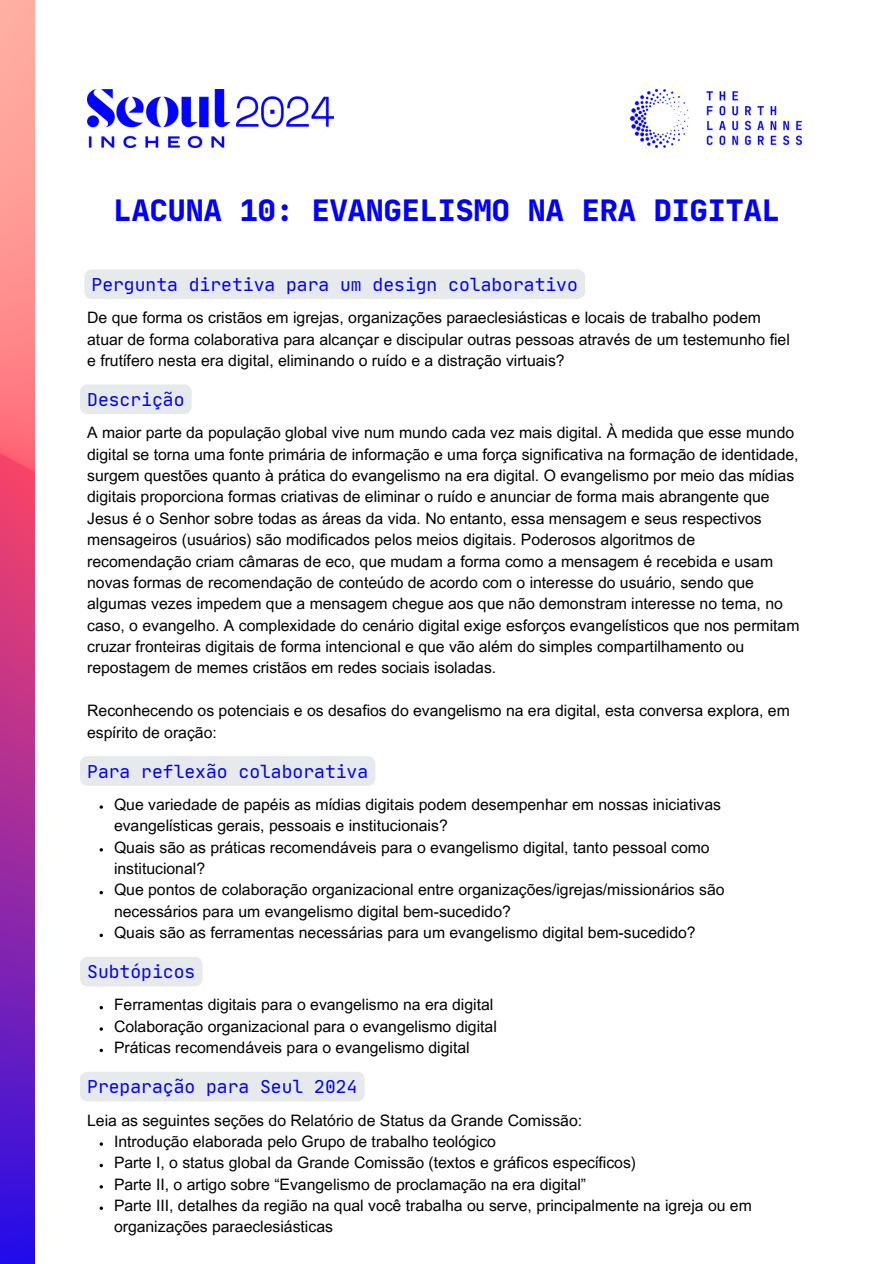
<style>
.page{position:relative;width:894px;height:1264px;background:#fff}
.page>*{position:absolute;margin:0;border:0;box-sizing:border-box;transform-origin:0 0}
.t1{font:800 expanded 30px "Jet Brains Mono";color:#00f}
.t2{font:18px "Jet Brains Mono";color:#00f}
.t3{font:15.75px/21.3px "Arial MT Pro";color:#000}
</style>
<div class="page">
<img style="left:0;top:0;width:34px;height:1263px">
<img style="left:87px;top:89px;width:247px;height:59px">
<img style="left:630px;top:89px;width:171px;height:59px">
<div style="left:84px;top:269px;width:501px;height:30px;background:#e6eaec"></div>
<div style="left:80px;top:384px;width:112px;height:30px;background:#e6eaec;border-radius:7px"></div>
<div style="left:80px;top:756px;width:295px;height:29px;background:#e6eaec;border-radius:7px"></div>
<div style="left:80px;top:956px;width:122px;height:30px;background:#e6eaec;border-radius:7px"></div>
<div style="left:80px;top:1071px;width:284px;height:30px;background:#e6eaec;border-radius:7px"></div>
<h1 class="t1" style="left:114px;top:191px;width:667px">LACUNA 10: EVANGELISMO NA ERA DIGITAL</h1>
<h2 class="t2" style="left:91px;top:273px;width:488px">Pergunta diretiva para um design colaborativo</h2>
<p class="t3" style="left:87px;top:309px;width:704px">De que forma os cristãos em igrejas, organizações paraeclesiásticas e locais de trabalho podem atuar de forma colaborativa para alcançar e discipular outras pessoas através de um testemunho fiel e frutífero nesta era digital, eliminando o ruído e a distração virtuais?</p>
<p class="t2" style="left:87px;top:388px;width:99px">Descrição</p>
<h2 class="t3" style="left:87px;top:424px;width:713px">A maior parte da população global vive num mundo cada vez mais digital. À medida que esse mundo digital se torna uma fonte primária de informação e uma força significativa na formação de identidade, surgem questões quanto à prática do evangelismo na era digital. O evangelismo por meio das mídias digitais proporciona formas criativas de eliminar o ruído e anunciar de forma mais abrangente que Jesus é o Senhor sobre todas as áreas da vida. No entanto, essa mensagem e seus respectivos mensageiros (usuários) são modificados pelos meios digitais. Poderosos algoritmos de recomendação criam câmaras de eco, que mudam a forma como a mensagem é recebida e usam novas formas de recomendação de conteúdo de acordo com o interesse do usuário, sendo que algumas vezes impedem que a mensagem chegue aos que não demonstram interesse no tema, no caso, o evangelho. A complexidade do cenário digital exige esforços evangelísticos que nos permitam cruzar fronteiras digitais de forma intencional e que vão além do simples compartilhamento ou repostagem de memes cristãos em redes sociais isoladas.</h2>
<p class="t3" style="left:87px;top:702px;width:704px">Reconhecendo os potenciais e os desafios do evangelismo na era digital, esta conversa explora, em espírito de oração:</p>
<p class="t2" style="left:87px;top:760px;width:282px">Para reflexão colaborativa</p>
<h2 class="t3" style="left:114px;top:795px;width:608px">Que variedade de papéis as mídias digitais podem desempenhar em nossas iniciativas evangelísticas gerais, pessoais e institucionais?</h2>
<p class="t3" style="left:114px;top:838px;width:597px">Quais são as práticas recomendáveis para o evangelismo digital, tanto pessoal como institucional?</p>
<p class="t3" style="left:114px;top:881px;width:612px">Que pontos de colaboração organizacional entre organizações/igrejas/missionários são necessários para um evangelismo digital bem-sucedido?</p>
<p class="t3" style="left:114px;top:924px;width:583px">Quais são as ferramentas necessárias para um evangelismo digital bem-sucedido?</p>
<p class="t2" style="left:87px;top:960px;width:110px">Subtópicos</p>
<h2 class="t3" style="left:114px;top:996px;width:381px">Ferramentas digitais para o evangelismo na era digital</h2>
<p class="t3" style="left:114px;top:1017px;width:384px">Colaboração organizacional para o evangelismo digital</p>
<p class="t3" style="left:114px;top:1039px;width:357px">Práticas recomendáveis para o evangelismo digital</p>
<p class="t2" style="left:87px;top:1075px;width:272px">Preparação para Seul 2024</p>
<h2 class="t3" style="left:87px;top:1111px;width:496px">Leia as seguintes seções do Relatório de Status da Grande Comissão:</h2>
<p class="t3" style="left:114px;top:1132px;width:383px">Introdução elaborada pelo Grupo de trabalho teológico</p>
<p class="t3" style="left:114px;top:1154px;width:523px">Parte I, o status global da Grande Comissão (textos e gráficos específicos)</p>
<p class="t3" style="left:114px;top:1175px;width:473px">Parte II, o artigo sobre “Evangelismo de proclamação na era digital”</p>
<p class="t3" style="left:114px;top:1196px;width:639px">Parte III, detalhes da região na qual você trabalha ou serve, principalmente na igreja ou em organizações paraeclesiásticas</p>
</div>
